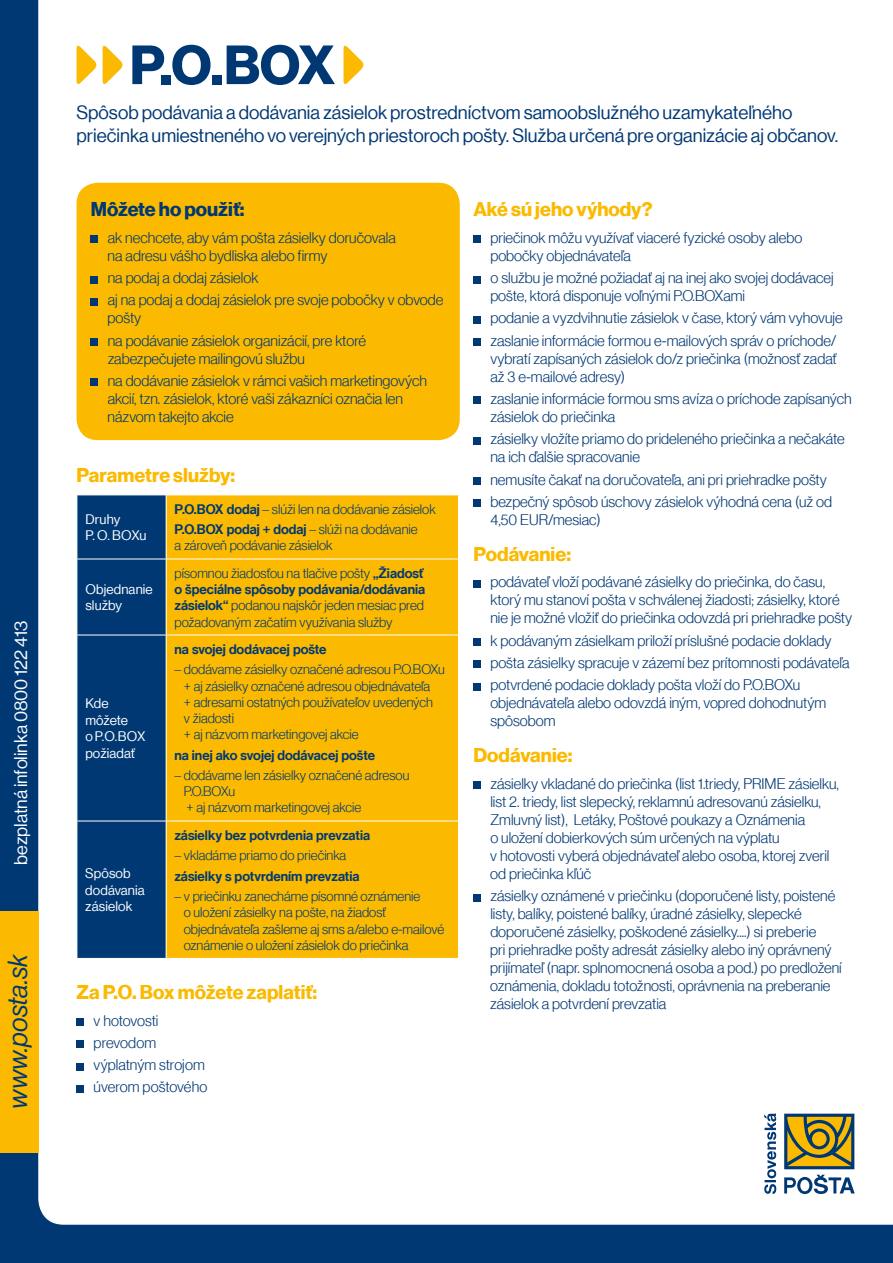
<style>
.page{position:relative;width:893px;height:1263px;background:#003873}
.page>*{position:absolute;margin:0;border:0;box-sizing:border-box;transform-origin:0 0}
.t1{font:54px "N Haas Grotesk DS Pro 75 Bd";color:#003873}
.t2{font:27px "N Haas Grotesk DS Pro 56 It";color:#003873}
.t3{font:19.5px "N Haas Grotesk DS Pro 75 Bd";letter-spacing:.005em;color:#fbba00}
.t4{font:19.5px "N Haas Grotesk DS Pro 75 Bd";letter-spacing:.005em;color:#003873}
.t5{font:18.75px/22.5px "N Haas Grotesk DS Pro 55 Rg";color:#003873}
.t6{font:18px "N Haas Grotesk DS Pro 55 Rg";color:#fff}
.t7{font:15px/18px "N Haas Grotesk DS Pro 45 Lt";color:#003873}
.t8{font:13.5px/16.2px "N Haas Grotesk DS Pro 45 Lt";color:#003873}
.t9{font:13.5px "N Haas Grotesk DS Pro 65 Md";color:#003873}
.t10{font:13.5px/16.5px "N Haas Grotesk DS Pro 55 Rg";letter-spacing:.01em;color:#fff}
.s1{font-family:"N Haas Grotesk DS Pro 65 Md"}
.s2{font-family:"N Haas Grotesk DS Pro 45 Lt"}
</style>
<div class="page">
<div style="left:38px;top:0;width:855px;height:1225px;background:#fff"></div>
<svg style="left:764px;top:1113px;width:91px;height:81px"></svg>
<div style="left:0;top:911px;width:38px;height:241px;background:#fbba00"></div>
<div style="left:77px;top:183px;width:383px;height:257px;background:#fbba00;border-radius:21px"></div>
<svg style="left:77px;top:43px;width:48px;height:44px;background:#fde190"></svg>
<svg style="left:344px;top:43px;width:22px;height:44px"></svg>
<div style="left:91px;top:236px;width:7px;height:7px;background:#003873"></div>
<div style="left:91px;top:276px;width:7px;height:7px;background:#003873"></div>
<div style="left:91px;top:298px;width:7px;height:7px;background:#003873"></div>
<div style="left:91px;top:338px;width:7px;height:8px;background:#003873"></div>
<div style="left:91px;top:379px;width:7px;height:7px;background:#003873"></div>
<svg style="left:78px;top:495px;width:88px;height:463px"></svg>
<div style="left:167px;top:495px;width:291px;height:463px;background:#fbba00"></div>
<hr style="left:77px;top:494px;width:89px;height:1px;background:#fff">
<hr style="left:77px;top:495px;width:1px;height:64px;background:#fff">
<hr style="left:166px;top:494px;width:293px;height:1px;background:#fff">
<hr style="left:166px;top:495px;width:1px;height:64px;background:#fff">
<hr style="left:458px;top:495px;width:1px;height:64px;background:#fff">
<hr style="left:77px;top:559px;width:89px;height:1px;background:#fff">
<hr style="left:77px;top:559px;width:1px;height:76px;background:#fff">
<hr style="left:166px;top:559px;width:293px;height:1px;background:#fff">
<hr style="left:166px;top:559px;width:1px;height:76px;background:#fff">
<hr style="left:458px;top:559px;width:1px;height:76px;background:#fff">
<hr style="left:77px;top:635px;width:89px;height:1px;background:#fff">
<hr style="left:77px;top:635px;width:1px;height:186px;background:#fff">
<hr style="left:166px;top:635px;width:293px;height:1px;background:#fff">
<hr style="left:166px;top:635px;width:1px;height:186px;background:#fff">
<hr style="left:458px;top:635px;width:1px;height:186px;background:#fff">
<hr style="left:77px;top:821px;width:89px;height:1px;background:#fff">
<hr style="left:77px;top:821px;width:1px;height:137px;background:#fff">
<hr style="left:166px;top:821px;width:293px;height:1px;background:#fff">
<hr style="left:166px;top:821px;width:1px;height:137px;background:#fff">
<hr style="left:458px;top:821px;width:1px;height:137px;background:#fff">
<hr style="left:77px;top:958px;width:89px;height:1px;background:#fff">
<hr style="left:166px;top:958px;width:293px;height:1px;background:#fff">
<div style="left:77px;top:1018px;width:7px;height:8px;background:#003873"></div>
<div style="left:77px;top:1041px;width:7px;height:7px;background:#003873"></div>
<div style="left:77px;top:1063px;width:7px;height:7px;background:#003873"></div>
<div style="left:77px;top:1085px;width:7px;height:7px;background:#003873"></div>
<div style="left:473px;top:236px;width:8px;height:7px;background:#003873"></div>
<div style="left:473px;top:276px;width:8px;height:7px;background:#003873"></div>
<div style="left:473px;top:316px;width:8px;height:7px;background:#003873"></div>
<div style="left:473px;top:338px;width:8px;height:8px;background:#003873"></div>
<div style="left:473px;top:397px;width:8px;height:7px;background:#003873"></div>
<div style="left:473px;top:437px;width:8px;height:7px;background:#003873"></div>
<div style="left:473px;top:477px;width:8px;height:7px;background:#003873"></div>
<div style="left:473px;top:499px;width:8px;height:8px;background:#003873"></div>
<div style="left:473px;top:580px;width:8px;height:7px;background:#003873"></div>
<div style="left:473px;top:638px;width:8px;height:8px;background:#003873"></div>
<div style="left:473px;top:661px;width:8px;height:7px;background:#003873"></div>
<div style="left:473px;top:683px;width:8px;height:7px;background:#003873"></div>
<div style="left:473px;top:782px;width:8px;height:7px;background:#003873"></div>
<div style="left:473px;top:894px;width:8px;height:7px;background:#003873"></div>
<p class="t6" style="left:11px;top:864px;width:245px;rotate:-90deg">bezplatná infolinka 0800 122 413</p>
<h2 class="t2" style="left:2px;top:1109px;width:157px;rotate:-90deg">www.posta.sk</h2>
<h1 class="t1" style="left:130px;top:34px;width:207px">P.O.BOX</h1>
<p class="t5" style="left:77px;top:102px;width:763px">Spôsob podávania a dodávania zásielok prostredníctvom samoobslužného uzamykateľného priečinka umiestneného vo verejných priestoroch pošty. Služba určená pre organizácie aj občanov.</p>
<h3 class="t4" style="left:91px;top:198px;width:155px">Môžete ho použiť:</h3>
<p class="t7" style="left:108px;top:229px;width:290px">ak nechcete, aby vám pošta zásielky doručovala na adresu vášho bydliska alebo firmy</p>
<p class="t7" style="left:108px;top:267px;width:337px;line-height:22.2px">na podaj a dodaj zásielok<br>aj na podaj a dodaj zásielok pre svoje pobočky v obvode</p>
<p class="t7" style="left:108px;top:307px;width:260px;line-height:22.2px">pošty<br>na podávanie zásielok organizácií, pre ktoré</p>
<p class="t7" style="left:108px;top:347px;width:321px;line-height:22.2px">zabezpečujete mailingovú službu<br>na dodávanie zásielok v rámci vašich marketingových</p>
<p class="t7" style="left:108px;top:390px;width:297px">akcií, tzn. zásielok, ktoré vaši zákazníci označia len názvom takejto akcie</p>
<h3 class="t3" style="left:77px;top:464px;width:160px">Parametre služby:</h3>
<p class="t10" style="left:85px;top:511px;width:63px">Druhy<br>P. O. BOXu</p>
<p class="t10" style="left:85px;top:581px;width:69px">Objednanie služby</p>
<p class="t10" style="left:85px;top:696px;width:61px">Kde môžete<br>o P.O.BOX požiadať</p>
<p class="t8" style="left:175px;top:501px;width:263px"><span class="s1">P.O.BOX dodaj</span> – slúži len na dodávanie zásielok</p>
<p class="t9" style="left:175px;top:522px;width:245px">P.O.BOX podaj + dodaj <span class="s2">– slúži na dodávanie</span></p>
<p class="t8" style="left:175px;top:538px;width:160px">a zároveň podávanie zásielok</p>
<p class="t8" style="left:175px;top:565px;width:250px">písomnou žiadosťou na tlačive pošty <span class="s1">„Žiadosť</span></p>
<p class="t9" style="left:175px;top:581px;width:252px">o špeciálne spôsoby podávania/dodávania</p>
<p class="t8" style="left:175px;top:597px;width:251px"><span class="s1">zásielok“</span> podanou najskôr jeden mesiac pred požadovaným začatím využívania služby</p>
<p class="t9" style="left:175px;top:641px;width:154px">na svojej dodávacej pošte</p>
<p class="t8" style="left:184px;top:661px;width:263px;text-indent:-9px">– dodávame zásielky označené adresou P.O.BOXu + aj zásielky označené adresou objednávateľa<br>+ adresami ostatných používateľov uvedených<br>v žiadosti<br>+ aj názvom marketingovej akcie</p>
<p class="t9" style="left:174px;top:747px;width:202px">na inej ako svojej dodávacej pošte</p>
<p class="t8" style="left:184px;top:767px;width:227px;text-indent:-9px">– dodávame len zásielky označené adresou<br>P.O.BOXu<br>+ aj názvom marketingovej akcie</p>
<p class="t9" style="left:174px;top:827px;width:197px">zásielky bez potvrdenia prevzatia</p>
<p class="t8" style="left:174px;top:847px;width:173px">– vkladáme priamo do priečinka</p>
<p class="t9" style="left:174px;top:868px;width:187px">zásielky s potvrdením prevzatia</p>
<p class="t8" style="left:184px;top:888px;width:262px;text-indent:-9px">– v priečinku zanecháme písomné oznámenie<br>o uložení zásielky na pošte, na žiadosť objednávateľa zašleme aj sms a/alebo e-mailové oznámenie o uložení zásielok do priečinka</p>
<h3 class="t3" style="left:77px;top:981px;width:242px">Za P.O. Box môžete zaplatiť:</h3>
<p class="t7" style="left:94px;top:1009px;width:115px;line-height:22.2px">v hotovosti prevodom výplatným strojom úverom poštového</p>
<p class="t10" style="left:85px;top:865px;width:61px">Spôsob dodávania zásielok</p>
<h3 class="t3" style="left:473px;top:198px;width:181px">Aké sú jeho výhody?</h3>
<p class="t7" style="left:490px;top:229px;width:313px">priečinok môžu využívať viaceré fyzické osoby alebo pobočky objednávateľa</p>
<p class="t7" style="left:490px;top:269px;width:345px">o službu je možné požiadať aj na inej ako svojej dodávacej pošte, ktorá disponuje voľnými P.O.BOXami</p>
<p class="t7" style="left:490px;top:307px;width:354px;line-height:22.2px">podanie a vyzdvihnutie zásielok v čase, ktorý vám vyhovuje zaslanie informácie formou e-mailových správ o príchode/</p>
<p class="t7" style="left:490px;top:349px;width:348px">vybratí zapísaných zásielok do/z priečinka (možnosť zadať až 3 e-mailové adresy)</p>
<p class="t7" style="left:490px;top:390px;width:363px">zaslanie informácie formou sms avíza o príchode zapísaných zásielok do priečinka</p>
<p class="t7" style="left:490px;top:430px;width:356px">zásielky vložíte priamo do prideleného priečinka a nečakáte na ich ďalšie spracovanie</p>
<p class="t7" style="left:490px;top:468px;width:343px;line-height:22.2px">nemusíte čakať na doručovateľa, ani pri priehradke pošty bezpečný spôsob úschovy zásielok výhodná cena (už od</p>
<p class="t7" style="left:490px;top:510px;width:112px">4,50 EUR/mesiac)</p>
<h3 class="t3" style="left:473px;top:543px;width:99px">Podávanie:</h3>
<p class="t7" style="left:490px;top:573px;width:363px">podávateľ vloží podávané zásielky do priečinka, do času, ktorý mu stanoví pošta v schválenej žiadosti; zásielky, ktoré nie je možné vložiť do priečinka odovzdá pri priehradke pošty</p>
<p class="t7" style="left:490px;top:629px;width:361px;line-height:22.2px">k podávaným zásielkam priloží príslušné podacie doklady pošta zásielky spracuje v zázemí bez prítomnosti podávateľa potvrdené podacie doklady pošta vloží do P.O.BOXu</p>
<p class="t7" style="left:490px;top:694px;width:337px">objednávateľa alebo odovzdá iným, vopred dohodnutým spôsobom</p>
<h3 class="t3" style="left:473px;top:744px;width:101px">Dodávanie:</h3>
<p class="t7" style="left:490px;top:775px;width:350px">zásielky vkladané do priečinka (list 1.triedy, PRIME zásielku, list 2. triedy, list slepecký, reklamnú adresovanú zásielku, Zmluvný list), Letáky, Poštové poukazy a Oznámenia<br>o uložení dobierkových súm určených na výplatu<br>v hotovosti vyberá objednávateľ alebo osoba, ktorej zveril od priečinka kľúč</p>
<p class="t7" style="left:490px;top:887px;width:353px">zásielky oznámené v priečinku (doporučené listy, poistené listy, balíky, poistené balíky, úradné zásielky, slepecké doporučené zásielky, poškodené zásielky....) si preberie<br>pri priehradke pošty adresát zásielky alebo iný oprávnený prijímateľ (napr. splnomocnená osoba a pod.) po predložení oznámenia, dokladu totožnosti, oprávnenia na preberanie zásielok a potvrdení prevzatia</p>
</div>
